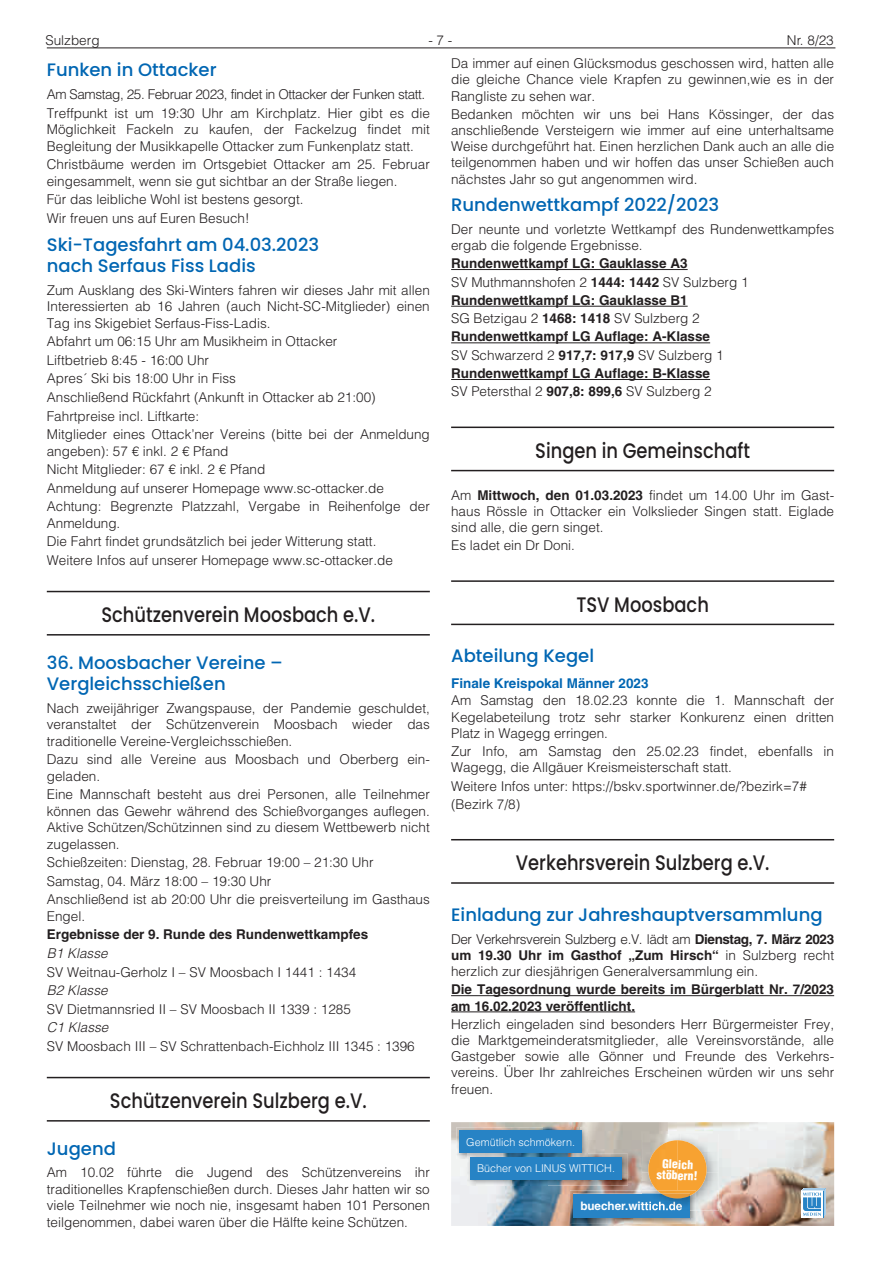
<style>
.page{position:relative;width:881px;height:1263px;background:#fff}
.page>*{position:absolute;margin:0;border:0;box-sizing:border-box;transform-origin:0 0}
.t1{font:500 21px "Poppins";color:#231f20;scale:.85 1}
.t2{font:500 18px/21.3px "Poppins";color:#0166b3}
.t3{font:300 13.5px/16.2px "Helvetica LT";color:#231f20}
.t4{font:700 13.5px/18.3px "Helvetica LT";color:#231f20}
.t5{font:300 13.5px/18.6px "Helvetica LT";letter-spacing:-.03em;color:#231f20}
.t6{font:700 13.5px "Helvetica LT";color:#0166b3}
.t7{font:italic 300 13.5px "Helvetica LT";color:#231f20}
.t8{font:900 condensed 11.85px/10.9px "Helvetica LT";color:#fff;text-align:center}
.t9{font:700 11.7px "Helvetica LT";color:#fff}
.t10{font:300 10.8px "Helvetica LT";color:#fff}
.s1{font-weight:300}
.s2{font-weight:700}
</style>
<div class="page">
<hr style="left:47px;top:48px;width:788px;height:1px;background:#231f20">
<hr style="left:451px;top:269px;width:236px;height:1px;background:#231f20">
<hr style="left:451px;top:306px;width:236px;height:1px;background:#231f20">
<hr style="left:451px;top:342px;width:258px;height:1px;background:#231f20">
<hr style="left:451px;top:379px;width:258px;height:1px;background:#231f20">
<hr style="left:451px;top:427px;width:382px;height:1px;background:#231f20">
<hr style="left:451px;top:470px;width:382px;height:1px;background:#231f20">
<hr style="left:451px;top:580px;width:382px;height:2px;background:#231f20">
<hr style="left:451px;top:624px;width:382px;height:1px;background:#231f20">
<hr style="left:451px;top:839px;width:382px;height:1px;background:#231f20">
<hr style="left:451px;top:882px;width:382px;height:2px;background:#231f20">
<hr style="left:451px;top:995px;width:382px;height:1px;background:#231f20">
<hr style="left:451px;top:1011px;width:184px;height:1px;background:#231f20">
<hr style="left:47px;top:591px;width:382px;height:1px;background:#231f20">
<hr style="left:47px;top:634px;width:382px;height:1px;background:#231f20">
<hr style="left:47px;top:1077px;width:382px;height:1px;background:#231f20">
<hr style="left:47px;top:1120px;width:382px;height:1px;background:#231f20">
<img style="left:451px;top:1122px;width:382px;height:104px">
<img style="left:569px;top:1190px;width:84px;height:34px">
<img style="left:653px;top:1210px;width:42px;height:14px">
<div style="left:573px;top:1193px;width:116px;height:24px;background:#2783c5"></div>
<img style="left:456px;top:1127px;width:87px;height:32px">
<img style="left:543px;top:1127px;width:44px;height:27px">
<div style="left:459px;top:1130px;width:122px;height:23px;background:#2783c5"></div>
<img style="left:467px;top:1159px;width:80px;height:26px">
<img style="left:547px;top:1154px;width:80px;height:31px">
<img style="left:467px;top:1154px;width:120px;height:5px">
<div style="left:470px;top:1157px;width:151px;height:22px;background:#2783c5"></div>
<svg style="left:800px;top:1191px;width:1px;height:26px"></svg>
<svg style="left:801px;top:1188px;width:24px;height:29px"></svg>
<img style="left:641px;top:1134px;width:77px;height:38px">
<img style="left:641px;top:1172px;width:6px;height:18px">
<img style="left:695px;top:1172px;width:23px;height:38px">
<img style="left:641px;top:1190px;width:54px;height:20px">
<img style="left:641px;top:1193px;width:48px;height:17px">
<img style="left:641px;top:1202px;width:40px;height:8px">
<img style="left:647px;top:1140px;width:30px;height:50px">
<img style="left:677px;top:1140px;width:30px;height:52px">
<img style="left:657px;top:1190px;width:38px;height:6px">
<svg style="left:661px;top:1193px;width:28px;height:5px"></svg>
<p class="t3" style="left:45px;top:32px;width:56px">Sulzberg</p>
<p class="t3" style="left:428px;top:32px;width:26px">- 7 -</p>
<p class="t3" style="left:451px;top:28px;width:384px;line-height:23.4px;text-align:right">Nr. 8/23<br>Da immer auf einen Glücksmodus geschossen wird, hatten alle</p>
<p class="t3" style="left:451px;top:71px;width:384px">die gleiche Chance viele Krapfen zu gewinnen,wie es in der<br>Rangliste zu sehen war.</p>
<p class="t3" style="left:451px;top:106px;width:384px;text-align:justify">Bedanken möchten wir uns bei Hans Kössinger, der das anschließende Versteigern wie immer auf eine unterhaltsame Weise durchgeführt hat. Einen herzlichen Dank auch an alle die teilgenommen haben und wir hoffen das unser Schießen auch nächstes Jahr so gut angenommen wird.</p>
<h2 class="t2" style="left:451px;top:194px;width:269px">Rundenwettkampf 2022/2023</h2>
<p class="t3" style="left:451px;top:221px;width:384px">Der neunte und vorletzte Wettkampf des Rundenwettkampfes ergab die folgende Ergebnisse.</p>
<p class="t4" style="left:451px;top:254px;width:299px">Rundenwettkampf LG: Gauklasse A3<br><span class="s1">SV Muthmannshofen 2</span> 1444: 1442 <span class="s1">SV Sulzberg 1<br></span>Rundenwettkampf LG: Gauklasse B1<br><span class="s1">SG Betzigau 2</span> 1468: 1418 <span class="s1">SV Sulzberg 2<br></span>Rundenwettkampf LG Auflage: A-Klasse<br><span class="s1">SV Schwarzerd 2</span> 917,7: 917,9 <span class="s1">SV Sulzberg 1<br></span>Rundenwettkampf LG Auflage: B-Klasse<br><span class="s1">SV Petersthal 2</span> 907,8: 899,6 <span class="s1">SV Sulzberg 2</span></p>
<h2 class="t2" style="left:47px;top:59px;width:171px">Funken in Ottacker</h2>
<p class="t5" style="left:47px;top:85px;width:384px">Am Samstag, 25. Februar 2023, findet in Ottacker der Funken statt.<br>Treffpunkt ist um 19:30 Uhr am Kirchplatz. Hier gibt es die</p>
<p class="t3" style="left:47px;top:121px;width:384px">Möglichkeit Fackeln zu kaufen, der Fackelzug findet mit<br>Begleitung der Musikkapelle Ottacker zum Funkenplatz statt.</p>
<p class="t3" style="left:47px;top:156px;width:384px">Christbäume werden im Ortsgebiet Ottacker am 25. Februar eingesammelt, wenn sie gut sichtbar an der Straße liegen.</p>
<p class="t3" style="left:47px;top:190px;width:258px;line-height:18.6px">Für das leibliche Wohl ist bestens gesorgt.<br>Wir freuen uns auf Euren Besuch!</p>
<h2 class="t2" style="left:47px;top:234px;width:274px">Ski-Tagesfahrt am 04.03.2023 nach Serfaus Fiss Ladis</h2>
<p class="t3" style="left:47px;top:281px;width:384px;text-align:justify">Zum Ausklang des Ski-Winters fahren wir dieses Jahr mit allen Interessierten ab 16 Jahren (auch Nicht-SC-Mitglieder) einen Tag ins Skigebiet Serfaus-Fiss-Ladis.</p>
<p class="t3" style="left:47px;top:332px;width:384px;line-height:18.6px">Abfahrt um 06:15 Uhr am Musikheim in Ottacker<br>Liftbetrieb 8:45 - 16:00 Uhr<br>Apres´ Ski bis 18:00 Uhr in Fiss<br>Anschließend Rückfahrt (Ankunft in Ottacker ab 21:00)<br>Fahrtpreise incl. Liftkarte:<br>Mitglieder eines Ottack’ner Vereins (bitte bei der Anmeldung</p>
<p class="t3" style="left:47px;top:441px;width:384px;line-height:18.6px">angeben): 57 € inkl. 2 € Pfand<br>Nicht Mitglieder: 67 € inkl. 2 € Pfand<br>Anmeldung auf unserer Homepage www.sc-ottacker.de Achtung: Begrenzte Platzzahl, Vergabe in Reihenfolge der</p>
<p class="t3" style="left:47px;top:514px;width:347px;line-height:18.6px">Anmeldung.<br>Die Fahrt findet grundsätzlich bei jeder Witterung statt.<br>Weitere Infos auf unserer Homepage www.sc-ottacker.de</p>
<h1 class="t1" style="left:101px;top:602px;width:323px">Schützenverein Moosbach e.V.</h1>
<h2 class="t2" style="left:47px;top:652px;width:237px">36. Moosbacher Vereine –<br>Vergleichsschießen</h2>
<p class="t3" style="left:47px;top:699px;width:384px;text-align:justify">Nach zweijähriger Zwangspause, der Pandemie geschuldet, veranstaltet der Schützenverein Moosbach wieder das traditionelle Vereine-Vergleichsschießen.</p>
<p class="t3" style="left:47px;top:751px;width:384px">Dazu sind alle Vereine aus Moosbach und Oberberg ein&shy;geladen.</p>
<p class="t3" style="left:47px;top:786px;width:384px;text-align:justify">Eine Mannschaft besteht aus drei Personen, alle Teilnehmer können das Gewehr während des Schießvorganges auflegen.<br>Aktive Schützen/Schützinnen sind zu diesem Wettbewerb nicht zugelassen.</p>
<p class="t3" style="left:47px;top:853px;width:384px;line-height:18.6px">Schießzeiten: Dienstag, 28. Februar 19:00 – 21:30 Uhr<br>Samstag, 04. März 18:00 – 19:30 Uhr<br>Anschließend ist ab 20:00 Uhr die preisverteilung im Gasthaus</p>
<p class="t3" style="left:47px;top:908px;width:40px">Engel.</p>
<p class="t4" style="left:47px;top:925px;width:323px">Ergebnisse der 9. Runde des Rundenwettkampfes</p>
<p class="t7" style="left:47px;top:945px;width:62px">B1 Klasse</p>
<p class="t3" style="left:47px;top:963px;width:311px">SV Weitnau-Gerholz I – SV Moosbach I 1441 : 1434</p>
<p class="t7" style="left:47px;top:982px;width:62px">B2 Klasse</p>
<p class="t3" style="left:47px;top:1001px;width:305px">SV Dietmannsried II – SV Moosbach II 1339 : 1285</p>
<p class="t7" style="left:47px;top:1019px;width:63px">C1 Klasse</p>
<p class="t3" style="left:47px;top:1038px;width:369px">SV Moosbach III – SV Schrattenbach-Eichholz III 1345 : 1396</p>
<h1 class="t1" style="left:535px;top:438px;width:254px">Singen in Gemeinschaft</h1>
<p class="t3" style="left:451px;top:486px;width:384px;text-align:justify">Am <span class="s2">Mittwoch, den 01.03.2023</span> findet um 14.00 Uhr im Gast&shy;haus Rössle in Ottacker ein Volkslieder Singen statt. Eiglade sind alle, die gern singet.</p>
<p class="t3" style="left:451px;top:537px;width:125px">Es ladet ein Dr Doni.</p>
<h1 class="t1" style="left:576px;top:592px;width:157px">TSV Moosbach</h1>
<h2 class="t2" style="left:451px;top:645px;width:144px">Abteilung Kegel</h2>
<p class="t6" style="left:451px;top:675px;width:199px">Finale Kreispokal Männer 2023</p>
<p class="t3" style="left:451px;top:692px;width:384px;text-align:justify">Am Samstag den 18.02.23 konnte die 1. Mannschaft der Kegelabeteilung trotz sehr starker Konkurenz einen dritten Platz in Wagegg erringen.</p>
<p class="t3" style="left:451px;top:743px;width:384px">Zur Info, am Samstag den 25.02.23 findet, ebenfalls in<br>Wagegg, die Allgäuer Kreismeisterschaft statt.</p>
<p class="t3" style="left:451px;top:776px;width:357px;line-height:18.3px">Weitere Infos unter: https://bskv.sportwinner.de/?bezirk=7# (Bezirk 7/8)</p>
<h1 class="t1" style="left:515px;top:851px;width:300px">Verkehrsverein Sulzberg e.V.</h1>
<h2 class="t2" style="left:451px;top:904px;width:373px">Einladung zur Jahreshauptversammlung</h2>
<p class="t3" style="left:451px;top:930px;width:384px;text-align:justify">Der Verkehrsverein Sulzberg e.V. lädt am <span class="s2">Dienstag, 7. März 2023 um 19.30 Uhr im Gasthof „Zum Hirsch“</span> in Sulzberg recht herzlich zur diesjährigen Generalversammlung ein.</p>
<p class="t4" style="left:451px;top:981px;width:384px;line-height:16.2px">Die Tagesordnung wurde bereits im Bürgerblatt Nr. 7/2023 am 16.02.2023 veröffentlicht.</p>
<p class="t3" style="left:451px;top:1016px;width:384px;text-align:justify">Herzlich eingeladen sind besonders Herr Bürgermeister Frey, die Marktgemeinderatsmitglieder, alle Vereinsvorstände, alle Gastgeber sowie alle Gönner und Freunde des Verkehrs&shy;vereins. Über Ihr zahlreiches Erscheinen würden wir uns sehr freuen.</p>
<h1 class="t1" style="left:110px;top:1088px;width:303px">Schützenverein Sulzberg e.V.</h1>
<h2 class="t2" style="left:47px;top:1138px;width:71px">Jugend</h2>
<p class="t3" style="left:47px;top:1164px;width:384px;text-align:justify">Am 10.02 führte die Jugend des Schützenvereins ihr traditionelles Krapfenschießen durch. Dieses Jahr hatten wir so viele Teilnehmer wie noch nie, insgesamt haben 101 Personen teilgenommen, dabei waren über die Hälfte keine Schützen.</p>
<p class="t10" style="left:466px;top:1135px;width:110px">Gemütlich schmökern.</p>
<p class="t10" style="left:477px;top:1162px;width:139px">Bücher von LINUS WITTICH.</p>
<p class="t8" style="left:657px;top:1158px;width:42px;rotate:3deg">Gleich stöbern!</p>
<p class="t9" style="left:580px;top:1199px;width:103px">buecher.wittich.de</p>
</div>
